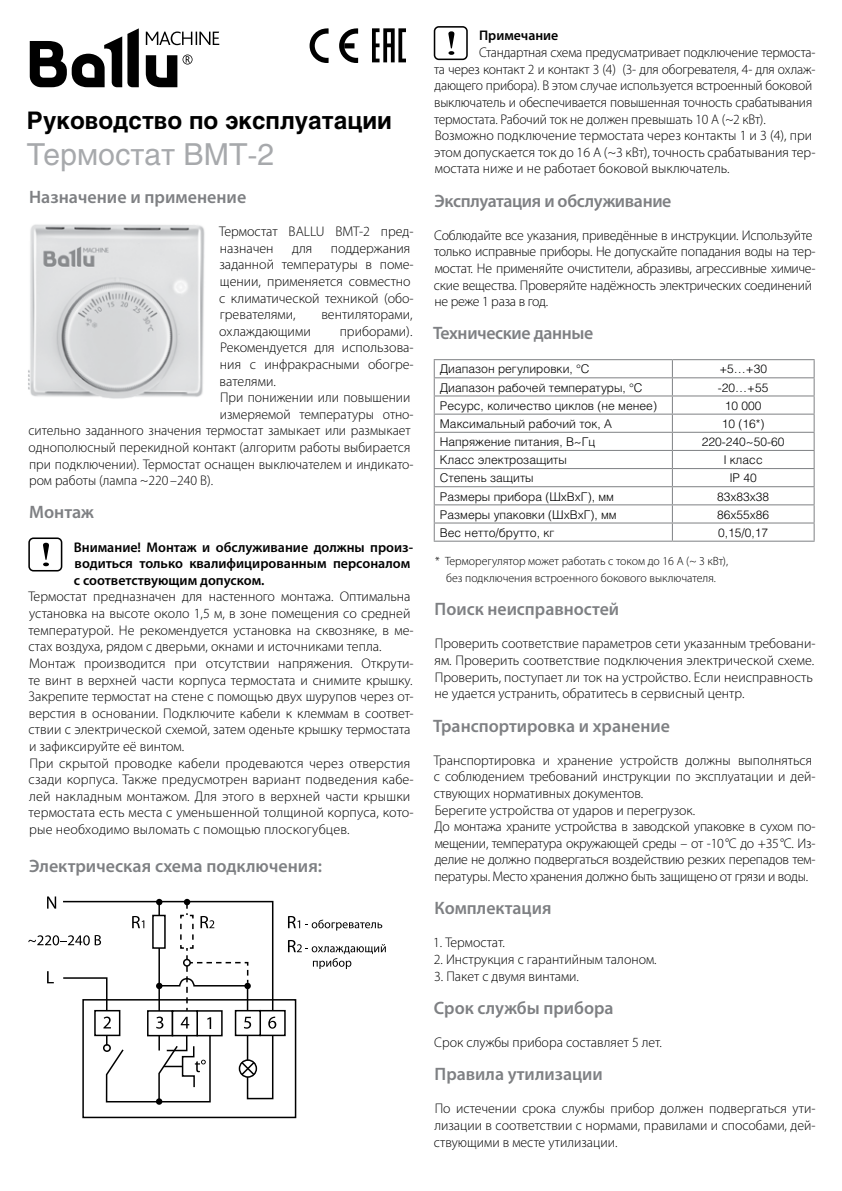
<style>
.page{position:relative;width:842px;height:1191px;background:#fff}
.page>*{position:absolute;margin:0;border:0;box-sizing:border-box;transform-origin:0 0}
.t1{font:30px "Helios";color:#a7a9ac}
.t2{font:700 24px "Helios";color:#000}
.t3{font:600 18px "Myriad Pro";color:#7e8083}
.t4{font:600 18px "Myriad Pro";letter-spacing:-.02em;color:#7e8083}
.t5{font:300 14px/16.6px "Myriad Pro";color:#000}
.t6{font:300 14px/16.6px "Myriad Pro";letter-spacing:-.02em;color:#000}
.t7{font:600 14px/16.6px "Myriad Pro";color:#000}
.t8{font:300 12px "Helios";color:#000}
.t9{font:300 12px/16.6px "Myriad Pro";color:#000;text-align:center}
</style>
<div class="page">
<svg style="left:30px;top:28px;width:189px;height:59px"></svg>
<svg style="left:310px;top:28px;width:19px;height:35px"></svg>
<svg style="left:339px;top:28px;width:19px;height:35px"></svg>
<svg style="left:28px;top:537px;width:34px;height:34px"></svg>
<svg style="left:256px;top:900px;width:18px;height:200px"></svg>
<div style="left:82px;top:999px;width:214px;height:119px;border:2px solid #000"></div>
<div style="left:260px;top:1010px;width:25px;height:25px;background:#fff"></div>
<div style="left:259px;top:1010px;width:27px;height:26px;border:2px solid #000"></div>
<div style="left:239px;top:1059px;width:18px;height:18px;border:2px solid #000;border-radius:50%"></div>
<svg style="left:288px;top:916px;width:94px;height:14px"></svg>
<svg style="left:288px;top:940px;width:98px;height:29px"></svg>
<svg style="left:268px;top:1016px;width:8px;height:12px"></svg>
<div style="left:236px;top:1010px;width:24px;height:25px;background:#fff"></div>
<div style="left:235px;top:1010px;width:26px;height:26px;border:2px solid #000"></div>
<svg style="left:28px;top:896px;width:228px;height:208px"></svg>
<div style="left:184px;top:959px;width:6px;height:7px;background:#fff;border-radius:50%"></div>
<div style="left:183px;top:958px;width:8px;height:8px;border:2px solid #000;border-radius:50%"></div>
<svg style="left:434px;top:26px;width:34px;height:34px"></svg>
<hr style="left:434px;top:359px;width:238px;height:1px;background:#7e8083">
<hr style="left:672px;top:359px;width:143px;height:1px;background:#7e8083">
<hr style="left:434px;top:377px;width:238px;height:1px;background:#7e8083">
<hr style="left:672px;top:377px;width:143px;height:1px;background:#7e8083">
<hr style="left:434px;top:395px;width:238px;height:1px;background:#7e8083">
<hr style="left:672px;top:395px;width:143px;height:1px;background:#7e8083">
<hr style="left:434px;top:413px;width:238px;height:1px;background:#7e8083">
<hr style="left:672px;top:413px;width:143px;height:1px;background:#7e8083">
<hr style="left:434px;top:432px;width:238px;height:1px;background:#7e8083">
<hr style="left:672px;top:432px;width:143px;height:1px;background:#7e8083">
<hr style="left:434px;top:450px;width:238px;height:1px;background:#7e8083">
<hr style="left:672px;top:450px;width:143px;height:1px;background:#7e8083">
<hr style="left:434px;top:468px;width:238px;height:1px;background:#7e8083">
<hr style="left:672px;top:468px;width:143px;height:1px;background:#7e8083">
<hr style="left:434px;top:486px;width:238px;height:1px;background:#7e8083">
<hr style="left:672px;top:486px;width:143px;height:1px;background:#7e8083">
<hr style="left:434px;top:504px;width:238px;height:1px;background:#7e8083">
<hr style="left:672px;top:504px;width:143px;height:1px;background:#7e8083">
<hr style="left:434px;top:522px;width:238px;height:1px;background:#7e8083">
<svg style="left:434px;top:360px;width:1px;height:180px"></svg>
<hr style="left:672px;top:522px;width:143px;height:1px;background:#7e8083">
<svg style="left:672px;top:360px;width:1px;height:180px"></svg>
<svg style="left:814px;top:360px;width:1px;height:180px"></svg>
<hr style="left:434px;top:540px;width:238px;height:1px;background:#7e8083">
<hr style="left:672px;top:540px;width:143px;height:1px;background:#7e8083">
<svg style="left:372px;top:28px;width:34px;height:34px"></svg>
<img style="left:28px;top:224px;width:177px;height:175px">
<h2 class="t2" style="left:27px;top:107px;width:366px">Руководство по эксплуатации</h2>
<h1 class="t1" style="left:27px;top:137px;width:249px">Термостат BMT-2</h1>
<p class="t3" style="left:29px;top:185px;width:219px">Назначение и применение</p>
<p class="t5" style="left:219px;top:223px;width:196px">Термостат BALLU BMT-2 пред&shy;назначен</p>
<p class="t5" style="left:219px;top:240px;width:196px;text-indent:111px">поддержания заданной температуры в поме&shy;щении, применяется совместно с климатической техникой (обо&shy;гревателями,</p>
<p class="t5" style="left:292px;top:240px;width:22px">для</p>
<p class="t5" style="left:321px;top:306px;width:93px">вентиляторами,</p>
<p class="t5" style="left:219px;top:323px;width:93px">охлаждающими</p>
<p class="t5" style="left:340px;top:323px;width:74px">приборами).</p>
<p class="t5" style="left:220px;top:339px;width:195px">Рекомендуется для использова-</p>
<p class="t5" style="left:220px;top:356px;width:195px">ния с инфракрасными обогре-</p>
<p class="t5" style="left:220px;top:372px;width:58px">вателями.</p>
<p class="t5" style="left:220px;top:389px;width:192px">При понижении или повышении</p>
<p class="t5" style="left:220px;top:406px;width:195px">измеряемой температуры отно-</p>
<p class="t5" style="left:28px;top:422px;width:384px">сительно заданного значения термостат замыкает или размыкает</p>
<p class="t5" style="left:28px;top:439px;width:383px">однополюсный перекидной контакт (алгоритм работы выбирается</p>
<p class="t5" style="left:29px;top:455px;width:386px">при подключении). Термостат оснащен выключателем и индикато-</p>
<p class="t5" style="left:29px;top:472px;width:186px">ром работы (лампа ~220–240 В).</p>
<p class="t3" style="left:29px;top:501px;width:66px">Монтаж</p>
<p class="t7" style="left:74px;top:538px;width:341px">Внимание! Монтаж и обслуживание должны произ&shy;водиться только квалифицированным персоналом с соответствующим допуском.</p>
<p class="t5" style="left:28px;top:588px;width:387px">Термостат предназначен для настенного монтажа. Оптимальна установка на высоте около 1,5 м, в зоне помещения со средней температурой. Не рекомендуется установка на сквозняке, в ме&shy;стах воздуха, рядом с дверьми, окнами и источниками тепла.<br>Монтаж производится при отсутствии напряжения. Открути&shy;те винт в верхней части корпуса термостата и снимите крышку.<br>Закрепите термостат на стене с помощью двух шурупов через от&shy;верстия в основании. Подключите кабели к клеммам в соответ&shy;ствии с электрической схемой, затем оденьте крышку термостата и зафиксируйте её винтом.<br>При скрытой проводке кабели продеваются через отверстия сзади корпуса. Также предусмотрен вариант подведения кабе&shy;лей накладным монтажом. Для этого в верхней части крышки термостата есть места с уменьшенной толщиной корпуса, кото&shy;рые необходимо выломать с помощью плоскогубцев.</p>
<p class="t3" style="left:29px;top:854px;width:294px">Электрическая схема подключения:</p>
<p class="t7" style="left:479px;top:27px;width:81px">Примечание</p>
<p class="t5" style="left:434px;top:44px;width:383px;text-indent:45px">Стандартная схема предусматривает подключение термоста&shy;та через контакт 2 и контакт 3 (4) (3- для обогревателя, 4- для охлаж&shy;дающего прибора). В этом случае используется встроенный боковой выключатель и обеспечивается повышенная точность срабатывания термостата. Рабочий ток не должен превышать 10 А (~2 кВт).<br>Возможно подключение термостата через контакты 1 и 3 (4), при этом допускается ток до 16 А (~3 кВт), точность срабатывания тер&shy;мостата ниже и не работает боковой выключатель.</p>
<p class="t4" style="left:434px;top:189px;width:238px">Эксплуатация и обслуживание</p>
<p class="t6" style="left:434px;top:227px;width:383px">Соблюдайте все указания, приведённые в инструкции. Используйте только исправные приборы. Не допускайте попадания воды на тер&shy;мостат. Не применяйте очистители, абразивы, агрессивные химиче&shy;ские вещества. Проверяйте надёжность электрических соединений не реже 1 раза в год.</p>
<p class="t4" style="left:433px;top:322px;width:162px">Технические данные</p>
<p class="t8" style="left:440px;top:362px;width:151px">Диапазон регулировки, °С</p>
<p class="t8" style="left:719px;top:362px;width:49px">+5…+30</p>
<p class="t8" style="left:440px;top:380px;width:204px">Диапазон рабочей температуры, °С</p>
<p class="t8" style="left:718px;top:380px;width:52px">-20…+55</p>
<p class="t8" style="left:440px;top:398px;width:219px">Ресурс, количество циклов (не менее)</p>
<p class="t8" style="left:725px;top:398px;width:38px">10 000</p>
<p class="t8" style="left:440px;top:416px;width:174px">Максимальный рабочий ток, А</p>
<p class="t8" style="left:722px;top:416px;width:44px">10 (16*)</p>
<p class="t8" style="left:440px;top:434px;width:157px">Напряжение питания, В~Гц</p>
<p class="t8" style="left:702px;top:434px;width:84px">220-240~50-60</p>
<p class="t8" style="left:440px;top:453px;width:128px">Класс электрозащиты</p>
<p class="t8" style="left:724px;top:453px;width:40px">I класс</p>
<p class="t8" style="left:440px;top:471px;width:95px">Степень защиты</p>
<p class="t8" style="left:730px;top:471px;width:29px">IP 40</p>
<p class="t8" style="left:440px;top:489px;width:175px">Размеры прибора (ШхВхГ), мм</p>
<p class="t8" style="left:717px;top:489px;width:54px">83x83x38</p>
<p class="t8" style="left:440px;top:507px;width:178px">Размеры упаковки (ШхВхГ), мм</p>
<p class="t8" style="left:717px;top:507px;width:54px">86х55х86</p>
<p class="t8" style="left:440px;top:525px;width:116px">Вес нетто/брутто, кг</p>
<p class="t8" style="left:718px;top:525px;width:52px">0,15/0,17</p>
<p class="t9" style="left:435px;top:553px;width:294px">* Терморегулятор может работать с током до 16 A (~ 3 кВт), без подключения встроенного бокового выключателя.</p>
<p class="t3" style="left:435px;top:598px;width:186px">Поиск неисправностей</p>
<p class="t5" style="left:434px;top:635px;width:382px">Проверить соответствие параметров сети указанным требовани&shy;ям. Проверить соответствие подключения электрической схеме.<br>Проверить, поступает ли ток на устройство. Если неисправность не удается устранить, обратитесь в сервисный центр.</p>
<p class="t3" style="left:433px;top:714px;width:238px">Транспортировка и хранение</p>
<p class="t5" style="left:434px;top:751px;width:383px">Транспортировка и хранение устройств должны выполняться с соблюдением требований инструкции по эксплуатации и дей&shy;ствующих нормативных документов.<br>Берегите устройства от ударов и перегрузок.<br>До монтажа храните устройства в заводской упаковке в сухом по&shy;мещении, температура окружающей среды – от -10°С до +35°С. Из&shy;делие не должно подвергаться воздействию резких перепадов тем&shy;пературы. Место хранения должно быть защищено от грязи и воды.</p>
<p class="t3" style="left:435px;top:896px;width:118px">Комплектация</p>
<p class="t5" style="left:433px;top:934px;width:73px">1. Термостат.</p>
<p class="t5" style="left:434px;top:951px;width:224px">2. Инструкция с гарантийным талоном.</p>
<p class="t5" style="left:434px;top:967px;width:146px">3. Пакет с двумя винтами.</p>
<p class="t3" style="left:434px;top:996px;width:181px">Срок службы прибора</p>
<p class="t5" style="left:434px;top:1034px;width:229px">Срок службы прибора составляет 5 лет.</p>
<p class="t3" style="left:435px;top:1062px;width:170px">Правила утилизации</p>
<p class="t5" style="left:434px;top:1100px;width:383px;text-align:justify">По истечении срока службы прибор должен подвергаться ути&shy;лизации в соответствии с нормами, правилами и способами, дей&shy;ствующими в месте утилизации.</p>
</div>
